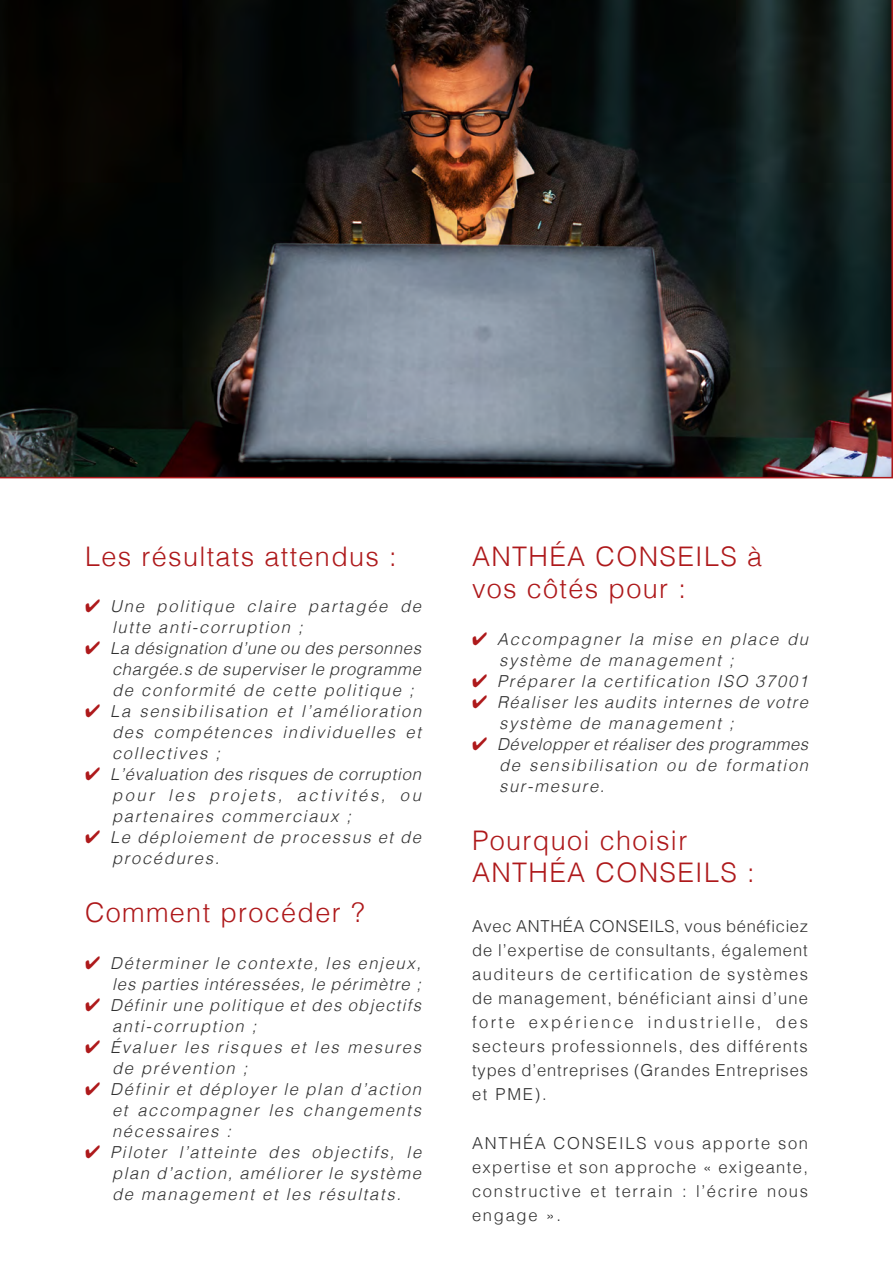
<style>
.page{position:relative;width:893px;height:1263px;background:#fff}
.page>*{position:absolute;margin:0;border:0;box-sizing:border-box;transform-origin:0 0}
.t1{font:300 27px/32.4px "Helvetica";letter-spacing:.05em;color:#ae191b}
.t2{font:italic 300 16.5px/21px "Helvetica";letter-spacing:.105em;color:#303030;text-align:justify}
.t3{font:300 16.5px/24px "Helvetica";letter-spacing:.085em;color:#303030;text-align:justify}
.t4{font:italic 300 16.5px/21px "Helvetica";letter-spacing:.065em;color:#303030;text-align:right}
.t5{font:italic 300 16.5px/21px "Helvetica";letter-spacing:.085em;color:#303030}
.s1{color:#ae191b}
</style>
<div class="page">
<svg style="left:0;top:0;width:893px;height:478px;background:#2e2f2f"></svg>
<h1 class="t1" style="left:85px;top:538px;width:313px">Les résultats attendus :</h1>
<p class="t2" style="left:112px;top:595px;width:311px;text-indent:-27px"><span class="s1">✔</span> Une politique claire partagée de lutte anti-corruption ;</p>
<p class="t2" style="left:112px;top:637px;width:310px;text-indent:-27px"><span class="s1">✔</span> La désignation d’une ou des personnes chargée.s de superviser le programme de conformité de cette politique ;</p>
<p class="t2" style="left:112px;top:700px;width:311px;text-indent:-27px"><span class="s1">✔</span> La sensibilisation et l’amélioration des compétences individuelles et collectives ;</p>
<p class="t2" style="left:112px;top:763px;width:310px;text-indent:-27px"><span class="s1">✔</span> L’évaluation des risques de corruption pour les projets, activités, ou partenaires commerciaux ;</p>
<p class="t2" style="left:112px;top:826px;width:311px;text-indent:-27px"><span class="s1">✔</span> Le déploiement de processus et de procédures.</p>
<h1 class="t1" style="left:85px;top:894px;width:281px">Comment procéder ?</h1>
<p class="t4" style="left:85px;top:951px;width:338px"><span class="s1">✔</span> Déterminer le contexte, les enjeux, les parties intéressées, le périmètre ;</p>
<p class="t5" style="left:112px;top:993px;width:310px;text-indent:-27px"><span class="s1">✔</span> Définir une politique et des objectifs anti-corruption ;</p>
<p class="t2" style="left:112px;top:1035px;width:311px;text-indent:-27px"><span class="s1">✔</span> Évaluer les risques et les mesures de prévention ;</p>
<p class="t2" style="left:112px;top:1077px;width:311px;text-indent:-27px"><span class="s1">✔</span> Définir et déployer le plan d’action et accompagner les changements nécessaires :</p>
<p class="t2" style="left:112px;top:1140px;width:311px;text-indent:-27px"><span class="s1">✔</span> Piloter l’atteinte des objectifs, le plan d’action, améliorer le système de management et les résultats.</p>
<h1 class="t1" style="left:472px;top:538px;width:292px">ANTHÉA CONSEILS à vos côtés pour :</h1>
<p class="t2" style="left:499px;top:627px;width:311px;text-indent:-27px"><span class="s1">✔</span> Accompagner la mise en place du système de management ;</p>
<p class="t2" style="left:472px;top:669px;width:338px"><span class="s1">✔</span> Préparer la certification ISO 37001</p>
<p class="t2" style="left:499px;top:690px;width:310px;text-indent:-27px"><span class="s1">✔</span> Réaliser les audits internes de votre système de management ;</p>
<p class="t2" style="left:499px;top:732px;width:311px;text-indent:-27px"><span class="s1">✔</span> Développer et réaliser des programmes de sensibilisation ou de formation sur-mesure.</p>
<h1 class="t1" style="left:472px;top:822px;width:284px">Pourquoi choisir<br>ANTHÉA CONSEILS :</h1>
<p class="t3" style="left:472px;top:912px;width:338px">Avec ANTHÉA CONSEILS, vous bénéficiez de l’expertise de consultants, également auditeurs de certification de systèmes de management, bénéficiant ainsi d’une forte expérience industrielle, des secteurs professionnels, des différents types d’entreprises (Grandes Entreprises et PME).</p>
<p class="t3" style="left:472px;top:1130px;width:338px">ANTHÉA CONSEILS vous apporte son expertise et son approche « exigeante, constructive et terrain : l’écrire nous engage ».</p>
</div>
